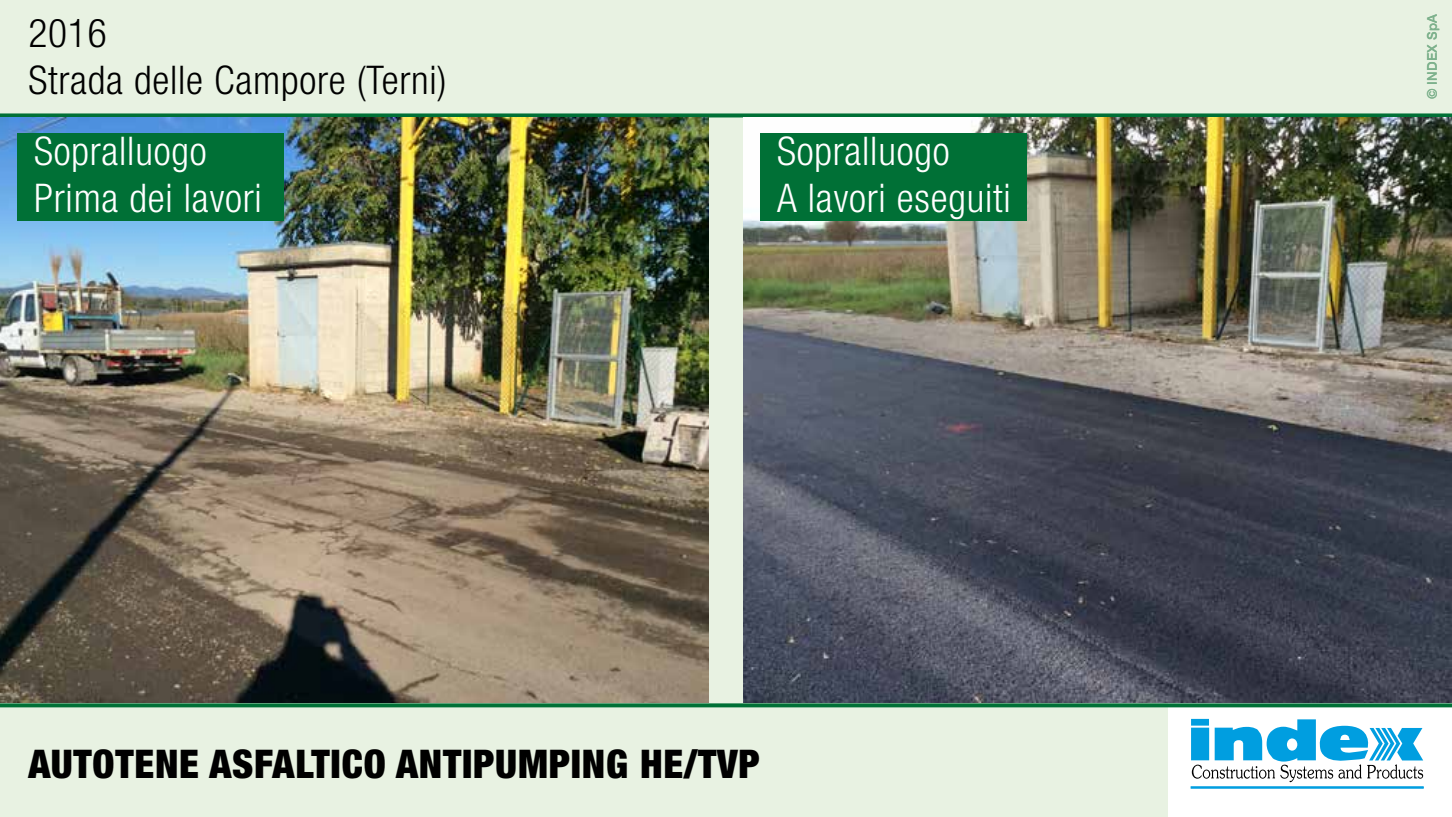
<style>
.page{position:relative;width:1452px;height:817px;background:#fff}
.page>*{position:absolute;margin:0;border:0;box-sizing:border-box;transform-origin:0 0}
.t1{font:300 condensed 39.6px/47.4px "Helvetica Neue";letter-spacing:.02em;color:#fff}
.t2{font:900 condensed 39.6px "Helvetica Neue";letter-spacing:.02em;color:#000}
.t3{font:300 condensed 39.6px/47.4px "Helvetica Neue";letter-spacing:.02em;color:#000}
.t4{font:500 13.2px "Helvetica Neue";letter-spacing:.02em;color:#7db18c}
</style>
<div class="page">
<div style="left:0;top:0;width:1451px;height:816px;background:#e8f2e2"></div>
<svg style="left:0;top:113px;width:1451px;height:4px;background:#1b7f4a"></svg>
<div style="left:1168px;top:703px;width:283px;height:113px;background:#fff"></div>
<div style="left:1190px;top:786px;width:233px;height:2px;background:#009ee0;border:1px solid #009ee0"></div>
<svg style="left:1191px;top:718px;width:232px;height:64px"></svg>
<svg style="left:0;top:703px;width:1451px;height:4px;background:#167c46"></svg>
<img style="left:0;top:118px;width:709px;height:584px">
<img style="left:743px;top:118px;width:708px;height:584px">
<div style="left:17px;top:133px;width:266px;height:87px;background:#007036"></div>
<div style="left:760px;top:133px;width:266px;height:87px;background:#007036"></div>
<p class="t3" style="left:28px;top:9px;width:419px">2016<br>Strada delle Campore (Terni)</p>
<p class="t4" style="left:1424px;top:99px;width:87px;rotate:-90deg">© INDEX SpA</p>
<p class="t1" style="left:34px;top:127px;width:229px">Sopralluogo<br>Prima dei lavori</p>
<p class="t1" style="left:777px;top:127px;width:235px">Sopralluogo<br>A lavori eseguiti</p>
<p class="t2" style="left:28px;top:739px;width:733px">AUTOTENE ASFALTICO ANTIPUMPING HE/TVP</p>
</div>
